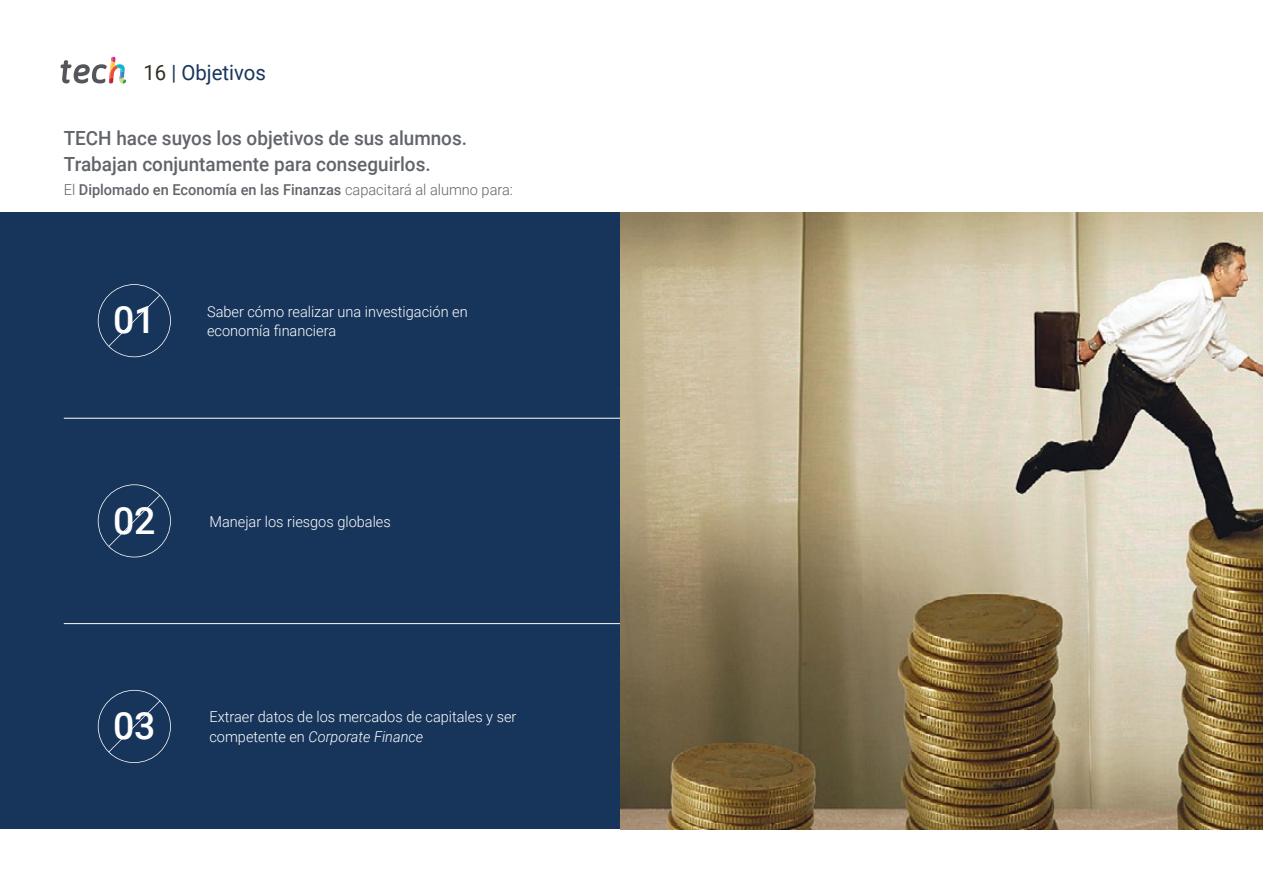
<style>
.page{position:relative;width:1263px;height:893px;background:#fff}
.page>*{position:absolute;margin:0;border:0;box-sizing:border-box;transform-origin:0 0}
.t1{font:500 37.5px "Roboto";color:#fff}
.t2{font:21px "Roboto";color:#1a355c}
.t3{font:500 19.5px/25.5px "Roboto";color:#61646a}
.t4{font:300 15px/19.5px "Roboto";color:#fff}
.t5{font:500 15px "Roboto";color:#61646a}
.s1{color:#312e20}
.s2{font-weight:300}
.s3{font-style:italic}
</style>
<div class="page">
<div style="left:0;top:213px;width:621px;height:616px;background:#17355b"></div>
<svg style="left:98px;top:284px;width:73px;height:73px"></svg>
<svg style="left:98px;top:690px;width:73px;height:73px"></svg>
<svg style="left:98px;top:484px;width:73px;height:73px"></svg>
<hr style="left:64px;top:418px;width:1199px;height:1px;background:#fff">
<hr style="left:64px;top:623px;width:1199px;height:1px;background:#fff">
<img style="left:621px;top:213px;width:642px;height:616px">
<svg style="left:61px;top:57px;width:65px;height:27px"></svg>
<h2 class="t2" style="left:144px;top:57px;width:124px"><span class="s1">16</span> | Objetivos</h2>
<h3 class="t3" style="left:64px;top:125px;width:405px">TECH hace suyos los objetivos de sus alumnos.<br>Trabajan conjuntamente para conseguirlos.</h3>
<p class="t5" style="left:64px;top:179px;width:451px"><span class="s2">El</span> Diplomado en Economía en las Finanzas <span class="s2">capacitará al alumno para:</span></p>
<h1 class="t1" style="left:113px;top:294px;width:44px">01</h1>
<p class="t4" style="left:207px;top:301px;width:262px">Saber cómo realizar una investigación en</p>
<p class="t4" style="left:207px;top:320px;width:131px">economía financiera</p>
<h1 class="t1" style="left:113px;top:494px;width:44px">02</h1>
<p class="t4" style="left:209px;top:511px;width:183px">Manejar los riesgos globales</p>
<h1 class="t1" style="left:113px;top:699px;width:44px">03</h1>
<p class="t4" style="left:209px;top:707px;width:309px">Extraer datos de los mercados de capitales y ser competente en <span class="s3">Corporate Finance</span></p>
</div>
